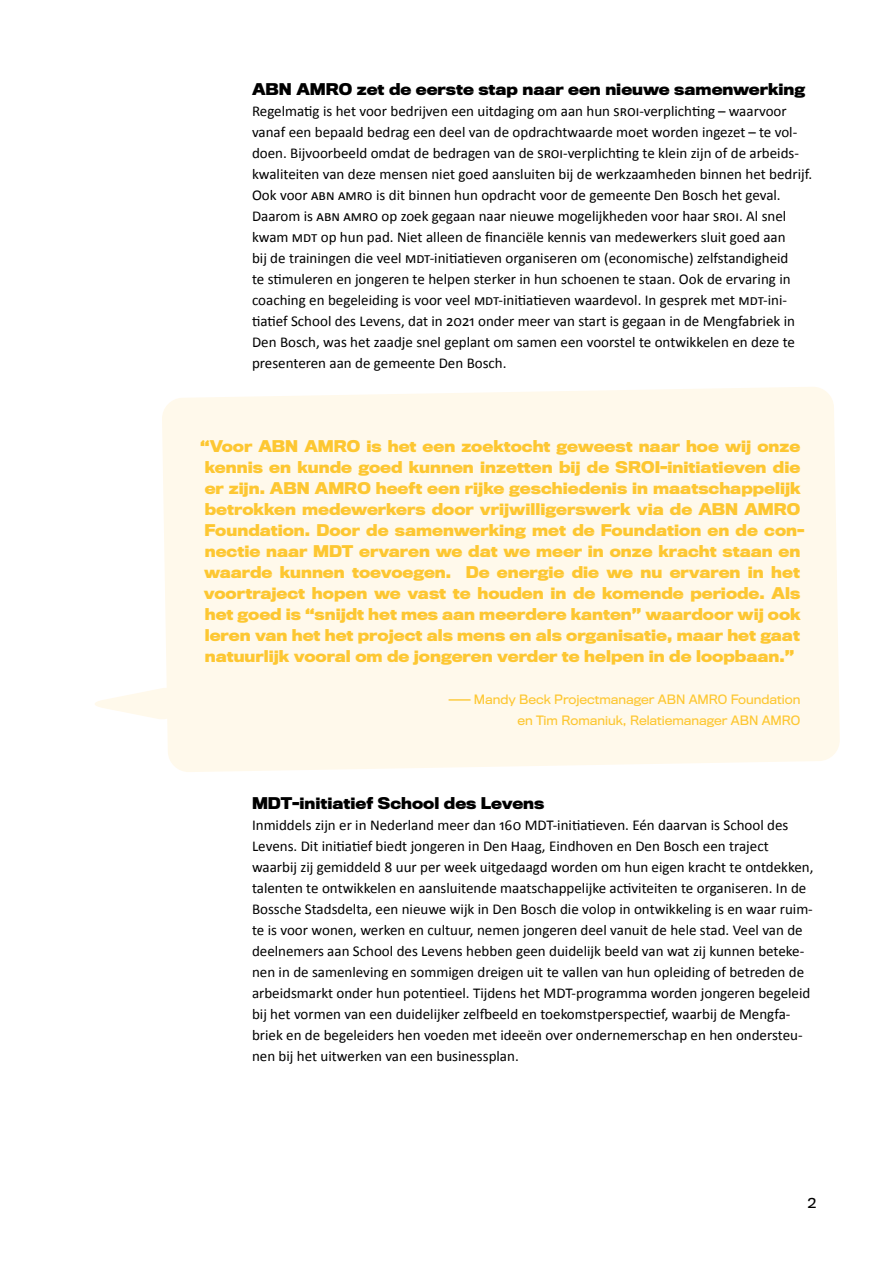
<style>
.page{position:relative;width:893px;height:1263px;background:#fff}
.page>*{position:absolute;margin:0;border:0;box-sizing:border-box;transform-origin:0 0}
.t1{font:15px/21px "Calibri";color:#000}
.t2{font:700 15px/21px "Titling Gothic FB";color:#fdc732}
.t3{font:700 15px "Titling Gothic FB";color:#000}
.t4{font:12.75px "Titling Gothic FB";color:#000}
.t5{font:12px/21px "Titling Gothic FB";color:#fdc732;text-align:right;scale:3 1}
</style>
<div class="page">
<div style="left:162px;top:387px;width:678px;height:385px;background:#fff9eb"></div>
<svg style="left:95px;top:686px;width:83px;height:35px"></svg>
<p class="t3" style="left:252px;top:79px;width:555px">ABN AMRO zet de eerste stap naar een nieuwe samenwerking</p>
<p class="t1" style="left:252px;top:100px;width:562px">Regelmatig is het voor bedrijven een uitdaging om aan hun sroi-verplichting – waarvoor vanaf een bepaald bedrag een deel van de opdrachtwaarde moet worden ingezet – te vol&shy;doen. Bijvoorbeeld omdat de bedragen van de sroi-verplichting te klein zijn of de arbeids&shy;kwaliteiten van deze mensen niet goed aansluiten bij de werkzaamheden binnen het bedrijf.<br>Ook voor abn amro is dit binnen hun opdracht voor de gemeente Den Bosch het geval.<br>Daarom is abn amro op zoek gegaan naar nieuwe mogelijkheden voor haar sroi. Al snel kwam mdt op hun pad. Niet alleen de financiële kennis van medewerkers sluit goed aan<br>bij de trainingen die veel mdt-initiatieven organiseren om (economische) zelfstandigheid<br>te stimuleren en jongeren te helpen sterker in hun schoenen te staan. Ook de ervaring in coaching en begeleiding is voor veel mdt-initiatieven waardevol. In gesprek met mdt-ini&shy;tiatief School des Levens, dat in 2021 onder meer van start is gegaan in de Mengfabriek in Den Bosch, was het zaadje snel geplant om samen een voorstel te ontwikkelen en deze te presenteren aan de gemeente Den Bosch.</p>
<p class="t2" style="left:200px;top:435px;width:606px">“Voor ABN AMRO is het een zoektocht geweest naar hoe wij onze kennis en kunde goed kunnen inzetten bij de SROI-initiatieven die er zijn. ABN AMRO heeft een rijke geschiedenis in maatschappelijk betrokken medewerkers door vrijwilligerswerk via de ABN AMRO Foundation. Door de samenwerking met de Foundation en de con&shy;nectie naar MDT ervaren we dat we meer in onze kracht staan en waarde kunnen toevoegen. De energie die we nu ervaren in het voortraject hopen we vast te houden in de komende periode. Als het goed is “snijdt het mes aan meerdere kanten” waardoor wij ook leren van het het project als mens en als organisatie, maar het gaat natuurlijk vooral om de jongeren verder te helpen in de loopbaan.”</p>
<p class="t5" style="left:447px;top:688px;width:119px">—Mandy Beck Projectmanager ABN AMRO Foundation en Tim Romaniuk, Relatiemanager ABN AMRO</p>
<p class="t3" style="left:252px;top:793px;width:294px">MDT-initiatief School des Levens</p>
<p class="t1" style="left:252px;top:814px;width:563px">Inmiddels zijn er in Nederland meer dan 160 MDT-initiatieven. Eén daarvan is School des Levens. Dit initiatief biedt jongeren in Den Haag, Eindhoven en Den Bosch een traject waarbij zij gemiddeld 8 uur per week uitgedaagd worden om hun eigen kracht te ontdekken, talenten te ontwikkelen en aansluitende maatschappelijke activiteiten te organiseren. In de Bossche Stadsdelta, een nieuwe wijk in Den Bosch die volop in ontwikkeling is en waar ruim&shy;te is voor wonen, werken en cultuur, nemen jongeren deel vanuit de hele stad. Veel van de deelnemers aan School des Levens hebben geen duidelijk beeld van wat zij kunnen beteke&shy;nen in de samenleving en sommigen dreigen uit te vallen van hun opleiding of betreden de arbeidsmarkt onder hun potentieel. Tijdens het MDT-programma worden jongeren begeleid bij het vormen van een duidelijker zelfbeeld en toekomstperspectief, waarbij de Mengfa&shy;briek en de begeleiders hen voeden met ideeën over ondernemerschap en hen ondersteu&shy;nen bij het uitwerken van een businessplan.</p>
<p class="t4" style="left:808px;top:1195px;width:10px">2</p>
</div>
